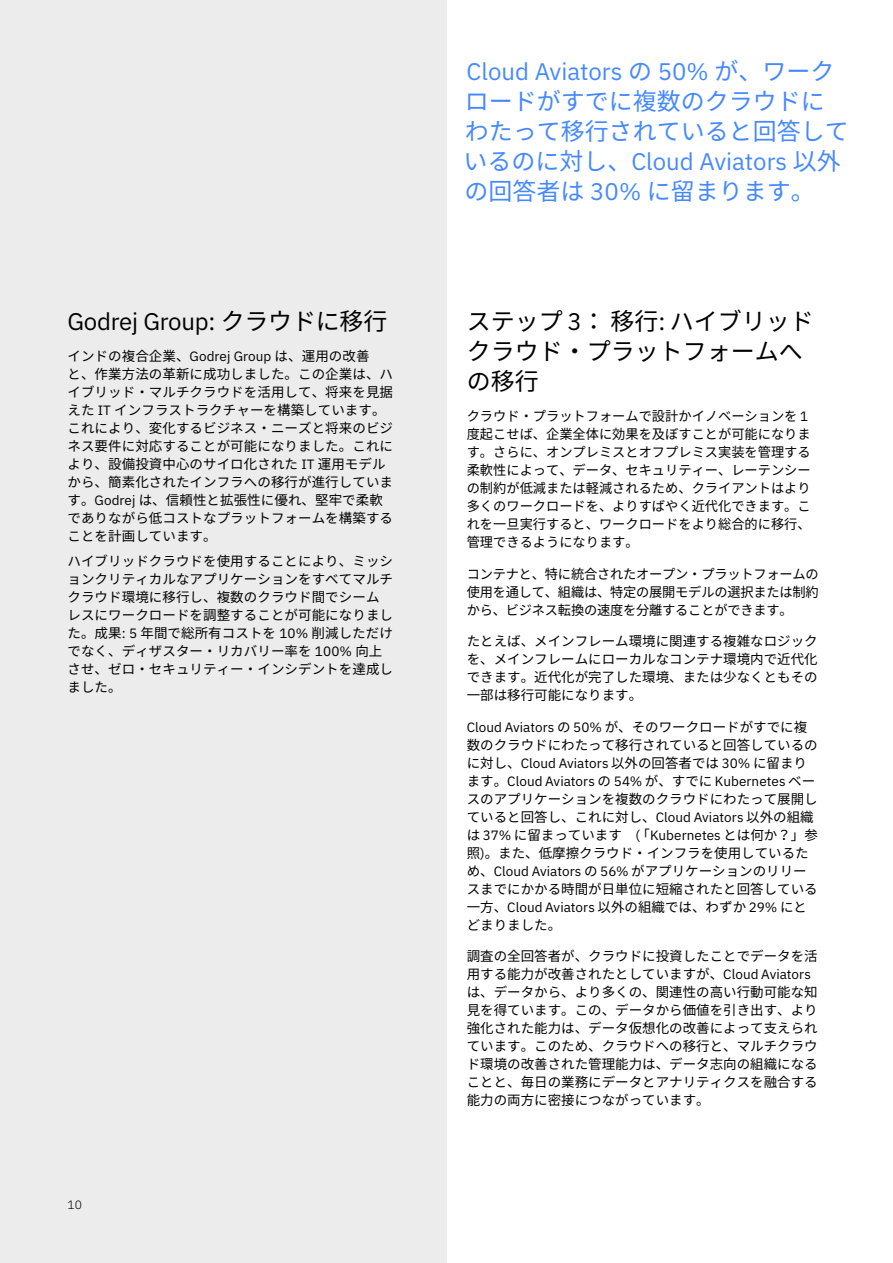
<style>
.page{position:relative;width:893px;height:1263px;background:#fff}
.page>*{position:absolute;margin:0;border:0;box-sizing:border-box;transform-origin:0 0}
.t1{font:24px/30px "Noto Sans CJ Kjp";color:#4589ff}
.t2{font:24px "IBM Plex Sans";color:#4589ff}
.t3{font:24px/30px "Noto Sans CJ Kjp";color:#000}
.t4{font:24px "IBM Plex Sans";letter-spacing:-.01em;color:#000}
.t5{font:13.5px/18px "Noto Sans CJ Kjp";color:#000}
.t6{font:13.5px "IBM Plex Sans";letter-spacing:.005em;color:#000}
.t7{font:300 12px "IBM Plex Sans";color:#000}
.s1{font-family:"Noto Sans CJ Kjp"}
.s2{font-family:"IBM Plex Sans"}
</style>
<div class="page">
<div style="left:0;top:0;width:446px;height:1263px;background:#ececec"></div>
<h1 class="t4" style="left:68px;top:303px;width:321px">Godrej Group: <span class="s1">クラウドに移行</span></h1>
<p class="t5" style="left:68px;top:347px;width:327px">インドの複合企業、<span class="s2">Godrej Group</span> は、運用の改善<br>と、作業方法の革新に成功しました。この企業は、ハイブリッド・マルチクラウドを活用して、将来を見据えた <span class="s2">IT</span> インフラストラクチャーを構築しています。これにより、変化するビジネス・ニーズと将来のビジネス要件に対応することが可能になりました。これにより、設備投資中心のサイロ化された <span class="s2">IT</span> 運用モデルから、簡素化されたインフラへの移行が進行しています。<span class="s2">Godrej</span> は、信頼性と拡張性に優れ、堅牢で柔軟でありながら低コストなプラットフォームを構築することを計画しています。</p>
<p class="t5" style="left:68px;top:552px;width:327px">ハイブリッドクラウドを使用することにより、ミッションクリティカルなアプリケーションをすべてマルチクラウド環境に移行し、複数のクラウド間でシームレスにワークロードを調整することが可能になりました。成果<span class="s2">: 5</span> 年間で総所有コストを <span class="s2">10%</span> 削減しただけでなく、ディザスター・リカバリー率を <span class="s2">100%</span> 向上させ、ゼロ・セキュリティー・インシデントを達成しました。</p>
<p class="t7" style="left:68px;top:1196px;width:16px">10</p>
<h1 class="t2" style="left:467px;top:53px;width:369px">Cloud Aviators <span class="s1">の</span> 50% <span class="s1">が、ワーク</span></h1>
<h1 class="t1" style="left:465px;top:87px;width:386px">ロードがすでに複数のクラウドにわたって移行されていると回答して</h1>
<h1 class="t2" style="left:463px;top:143px;width:379px"><span class="s1">いるのに対し、</span>Cloud Aviators <span class="s1">以外</span></h1>
<h1 class="t1" style="left:464px;top:177px;width:352px">の回答者は <span class="s2">30%</span> に留まります。</h1>
<h1 class="t3" style="left:467px;top:306px;width:349px">ステップ <span class="s2">3</span>：移行<span class="s2">:</span> ハイブリッドクラウド・プラットフォームへの移行</h1>
<p class="t5" style="left:467px;top:407px;width:345px">クラウド・プラットフォームで設計かイノベーションを <span class="s2">1</span>度起こせば、企業全体に効果を及ぼすことが可能になります。さらに、オンプレミスとオフプレミス実装を管理する柔軟性によって、データ、セキュリティー、レーテンシーの制約が低減または軽減されるため、クライアントはより多くのワークロードを、よりすばやく近代化できます。これを一旦実行すると、ワークロードをより総合的に移行、管理できるようになります。</p>
<p class="t5" style="left:467px;top:565px;width:354px;text-align:justify">コンテナと、特に統合されたオープン・プラットフォームの使用を通して、組織は、特定の展開モデルの選択または制約から、ビジネス転換の速度を分離することができます。</p>
<p class="t5" style="left:467px;top:632px;width:353px;text-align:justify">たとえば、メインフレーム環境に関連する複雑なロジックを、メインフレームにローカルなコンテナ環境内で近代化できます。近代化が完了した環境、または少なくともその一部は移行可能になります。</p>
<p class="t6" style="left:467px;top:716px;width:342px">Cloud Aviators <span class="s1">の</span> 50% <span class="s1">が、そのワークロードがすでに複</span></p>
<p class="t5" style="left:467px;top:736px;width:353px">数のクラウドにわたって移行されていると回答しているのに対し、<span class="s2">Cloud Aviators</span> 以外の回答者では <span class="s2">30%</span> に留まり</p>
<p class="t6" style="left:467px;top:770px;width:350px"><span class="s1">ます。</span>Cloud Aviators <span class="s1">の</span> 54% <span class="s1">が、すでに</span> Kubernetes <span class="s1">ベー</span></p>
<p class="t5" style="left:467px;top:790px;width:353px">スのアプリケーションを複数のクラウドにわたって展開していると回答し、これに対し、<span class="s2">Cloud Aviators</span> 以外の組織は <span class="s2">37%</span> に留まっています　<span class="s2">(</span>「<span class="s2">Kubernetes</span> とは何か？」参照<span class="s2">)</span>。また、低摩擦クラウド・インフラを使用しているため、<span class="s2">Cloud Aviators</span> の <span class="s2">56%</span> がアプリケーションのリリースまでにかかる時間が日単位に短縮されたと回答している一方、<span class="s2">Cloud Aviators</span> 以外の組織では、わずか <span class="s2">29%</span> にとどまりました。</p>
<p class="t5" style="left:467px;top:947px;width:353px">調査の全回答者が、クラウドに投資したことでデータを活用する能力が改善されたとしていますが、<span class="s2">Cloud Aviators</span>は、データから、より多くの、関連性の高い行動可能な知見を得ています。この、データから価値を引き出す、より強化された能力は、データ仮想化の改善によって支えられています。このため、クラウドへの移行と、マルチクラウド環境の改善された管理能力は、データ志向の組織になることと、毎日の業務にデータとアナリティクスを融合する能力の両方に密接につながっています。</p>
</div>
